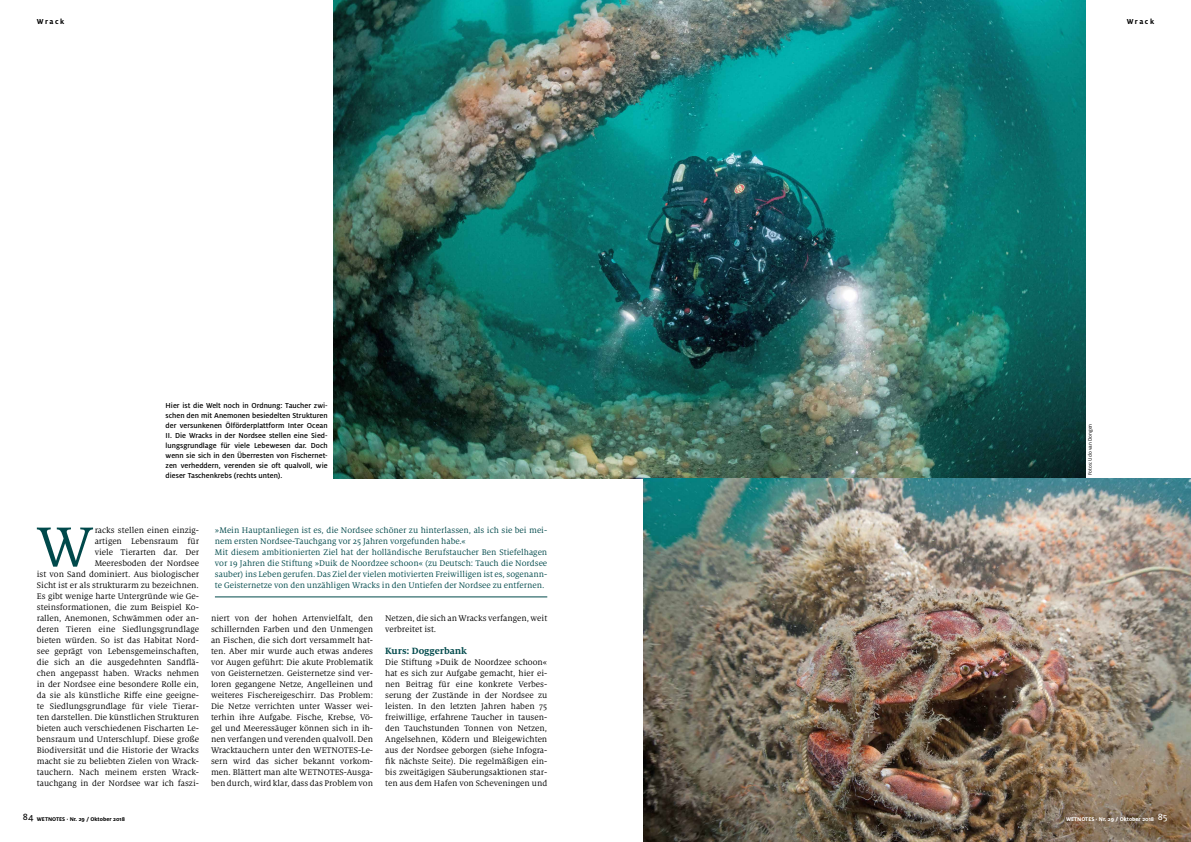
<style>
.page{position:relative;width:1191px;height:842px;background:#fff}
.page>*{position:absolute;margin:0;border:0;box-sizing:border-box;transform-origin:0 0}
.t1{font:61.9px "Milo Serif OT";color:#00494b}
.t2{font:700 10px "Milo Serif OT";color:#00494b}
.t3{font:9px/11px "Milo Serif OT";color:#000;text-align:justify}
.t4{font:9px/11px "Milo Serif OT";color:#00494b}
.t5{font:500 8px/10px "Milo OT";color:#000;text-align:justify}
.t6{font:700 8px "Milo OT";letter-spacing:.19em;color:#000}
.t7{font:700 6px "Milo OT";color:#fff}
.t8{font:700 6px "Milo OT";color:#000}
.t9{font:5.5px "Milo OT";color:#000}
.s1{font-family:"Milo OT Text";font-weight:400;font-size:10px}
</style>
<div class="page">
<hr style="left:215px;top:597px;width:332px;height:1px;background:#00494b">
<img style="left:333px;top:0;width:753px;height:478px">
<img style="left:643px;top:478px;width:548px;height:364px">
<p class="t6" style="left:37px;top:17px;width:29px">Wrack</p>
<p class="t5" style="left:166px;top:401px;width:164px">Hier ist die Welt noch in Ordnung: Taucher zwi&shy;schen den mit Anemonen besiedelten Strukturen der versunkenen Ölförderplattform Inter Ocean II. Die Wracks in der Nordsee stellen eine Sied&shy;lungsgrundlage für viele Lebewesen dar. Doch wenn sie sich in den Überresten von Fischernet&shy;zen verheddern, verenden sie oft qualvoll, wie dieser Taschenkrebs (rechts unten).</p>
<p class="t3" style="left:37px;top:525px;width:164px;text-align:right">racks stellen einen einzig-<br>artigen Lebensraum für<br>viele Tierarten dar. Der<br>Meeresboden der Nordsee<br>ist von Sand dominiert. Aus biologischer Sicht ist er als strukturarm zu bezeichnen.<br>Es gibt wenige harte Untergründe wie Ge&shy;steinsformationen, die zum Beispiel Ko&shy;rallen, Anemonen, Schwämmen oder an&shy;deren Tieren eine Siedlungsgrundlage bieten würden. So ist das Habitat Nord&shy;see geprägt von Lebensgemeinschaften, die sich an die ausgedehnten Sandflä&shy;chen angepasst haben. Wracks nehmen in der Nordsee eine besondere Rolle ein, da sie als künstliche Riffe eine geeigne&shy;te Siedlungsgrundlage für viele Tierar&shy;ten darstellen. Die künstlichen Strukturen bieten auch verschiedenen Fischarten Le&shy;bensraum und Unterschlupf. Diese große Biodiversität und die Historie der Wracks macht sie zu beliebten Zielen von Wrack&shy;tauchern. Nach meinem ersten Wrack&shy;tauchgang in der Nordsee war ich faszi-</p>
<h1 class="t1" style="left:37px;top:514px;width:58px">W</h1>
<p class="t8" style="left:23px;top:815px;width:103px"><span class="s1">84</span> WETNOTES · Nr. 29 / Oktober 2018</p>
<p class="t4" style="left:215px;top:525px;width:334px">»Mein Hauptanliegen ist es, die Nordsee schöner zu hinterlassen, als ich sie bei mei&shy;nem ersten Nordsee-Tauchgang vor 25 Jahren vorgefunden habe.«<br>Mit diesem ambitionierten Ziel hat der holländische Berufstaucher Ben Stiefelhagen vor 19 Jahren die Stiftung »Duik de Noordzee schoon« (zu Deutsch: Tauch die Nordsee sauber) ins Leben gerufen. Das Ziel der vielen motivierten Freiwilligen ist es, sogenann&shy;te Geisternetze von den unzähligen Wracks in den Untiefen der Nordsee zu entfernen.</p>
<p class="t3" style="left:211px;top:613px;width:164px">niert von der hohen Artenvielfalt, den schillernden Farben und den Unmengen an Fischen, die sich dort versammelt hat&shy;ten. Aber mir wurde auch etwas anderes vor Augen geführt: Die akute Problematik von Geisternetzen. Geisternetze sind ver&shy;loren gegangene Netze, Angelleinen und weiteres Fischereigeschirr. Das Problem:<br>Die Netze verrichten unter Wasser wei&shy;terhin ihre Aufgabe. Fische, Krebse, Vö&shy;gel und Meeressäuger können sich in ih&shy;nen verfangen und verenden qualvoll. Den Wracktauchern unter den WETNOTES-Le&shy;sern wird das sicher bekannt vorkom&shy;men. Blättert man alte WETNOTES-Ausga&shy;ben durch, wird klar, dass das Problem von</p>
<p class="t3" style="left:385px;top:613px;width:164px">Netzen, die sich an Wracks verfangen, weit verbreitet ist.</p>
<p class="t2" style="left:385px;top:645px;width:83px">Kurs: Doggerbank</p>
<p class="t3" style="left:385px;top:657px;width:164px">Die Stiftung »Duik de Noordzee schoon« hat es sich zur Aufgabe gemacht, hier ei&shy;nen Beitrag für eine konkrete Verbes&shy;serung der Zustände in der Nordsee zu leisten. In den letzten Jahren haben 75 freiwillige, erfahrene Taucher in tausen&shy;den Tauchstunden Tonnen von Netzen, Angelsehnen, Ködern und Bleigewichten aus der Nordsee geborgen (siehe Infogra&shy;fik nächste Seite). Die regelmäßigen ein&shy;bis zweitägigen Säuberungsaktionen star&shy;ten aus dem Hafen von Scheveningen und</p>
<p class="t6" style="left:1126px;top:17px;width:29px">Wrack</p>
<p class="t9" style="left:1087px;top:475px;width:53px;rotate:-90deg">Fotos: Udo van Dongen</p>
<p class="t7" style="left:1066px;top:815px;width:103px">WETNOTES · Nr. 29 / Oktober 2018 <span class="s1">85</span></p>
</div>
